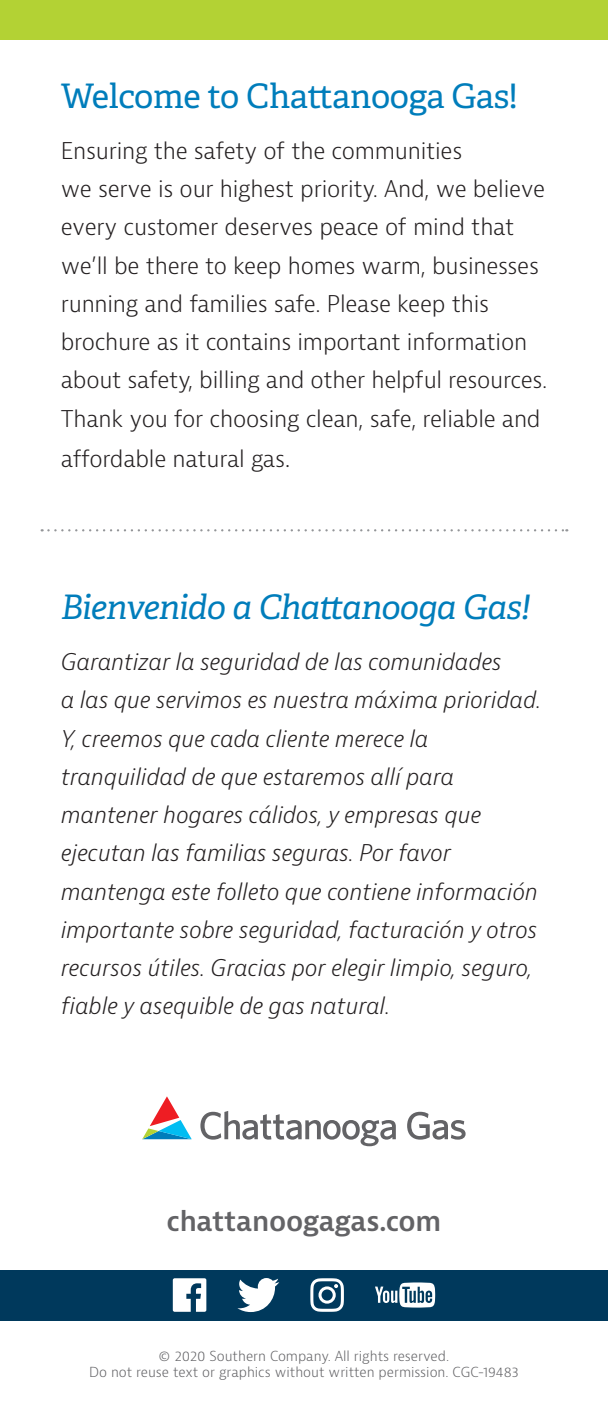
<style>
.page{position:relative;width:608px;height:1418px;background:#fff}
.page>*{position:absolute;margin:0;border:0;box-sizing:border-box;transform-origin:0 0}
.t1{font:italic 33.75px "Adelle";letter-spacing:-.025em;color:#007dbb}
.t2{font:33.75px "Adelle";letter-spacing:-.01em;color:#007dbb}
.t3{font:600 27px "Bernina Sans";letter-spacing:-.01em;color:#636366}
.t4{font:italic 300 22.5px/38.2px "Bernina Sans";letter-spacing:-.01em;color:#231f20}
.t5{font:300 22.5px/38.2px "Bernina Sans";letter-spacing:-.01em;color:#231f20}
.t6{font:300 13.5px/16.2px "Bernina Sans";color:#636366;text-align:center}
.s1{font-size:24.75px}
</style>
<div class="page">
<div style="left:0;top:1269px;width:608px;height:51px;background:#00395c"></div>
<svg style="left:42px;top:529px;width:525px;height:2px"></svg>
<svg style="left:142px;top:1096px;width:50px;height:43px"></svg>
<svg style="left:200px;top:1111px;width:265px;height:35px"></svg>
<div style="left:0;top:0;width:608px;height:39px;background:#b3d234"></div>
<svg style="left:237px;top:1278px;width:42px;height:34px"></svg>
<svg style="left:310px;top:1278px;width:34px;height:33px"></svg>
<svg style="left:375px;top:1282px;width:60px;height:25px"></svg>
<svg style="left:173px;top:1278px;width:33px;height:33px"></svg>
<p class="t2" style="left:61px;top:75px;width:458px">Welcome to Chattanooga Gas!</p>
<p class="t5" style="left:61px;top:132px;width:487px">Ensuring the safety of the communities<br>we serve is our highest priority. And, we believe every customer deserves peace of mind that we’ll be there to keep homes warm, businesses running and families safe. Please keep this brochure as it contains important information about safety, billing and other helpful resources.<br>Thank you for choosing clean, safe, reliable and</p>
<p class="t5" style="left:61px;top:440px;width:231px">affordable natural gas<span class="s1">.</span></p>
<p class="t1" style="left:61px;top:586px;width:470px">Bienvenido a Chattanooga Gas!</p>
<p class="t4" style="left:61px;top:643px;width:482px">Garantizar la seguridad de las comunidades<br>a las que servimos es nuestra máxima prioridad.<br>Y, creemos que cada cliente merece la tranquilidad de que estaremos allí para mantener hogares cálidos, y empresas que ejecutan las familias seguras. Por favor mantenga este folleto que contiene información importante sobre seguridad, facturación y otros recursos útiles. Gracias por elegir limpio, seguro, fiable y asequible de gas natural.</p>
<p class="t3" style="left:166px;top:1203px;width:276px">chattanoogagas.com</p>
<p class="t6" style="left:89px;top:1348px;width:431px">© 2020 Southern Company. All rights reserved.<br>Do not reuse text or graphics without written permission. CGC-19483</p>
</div>
